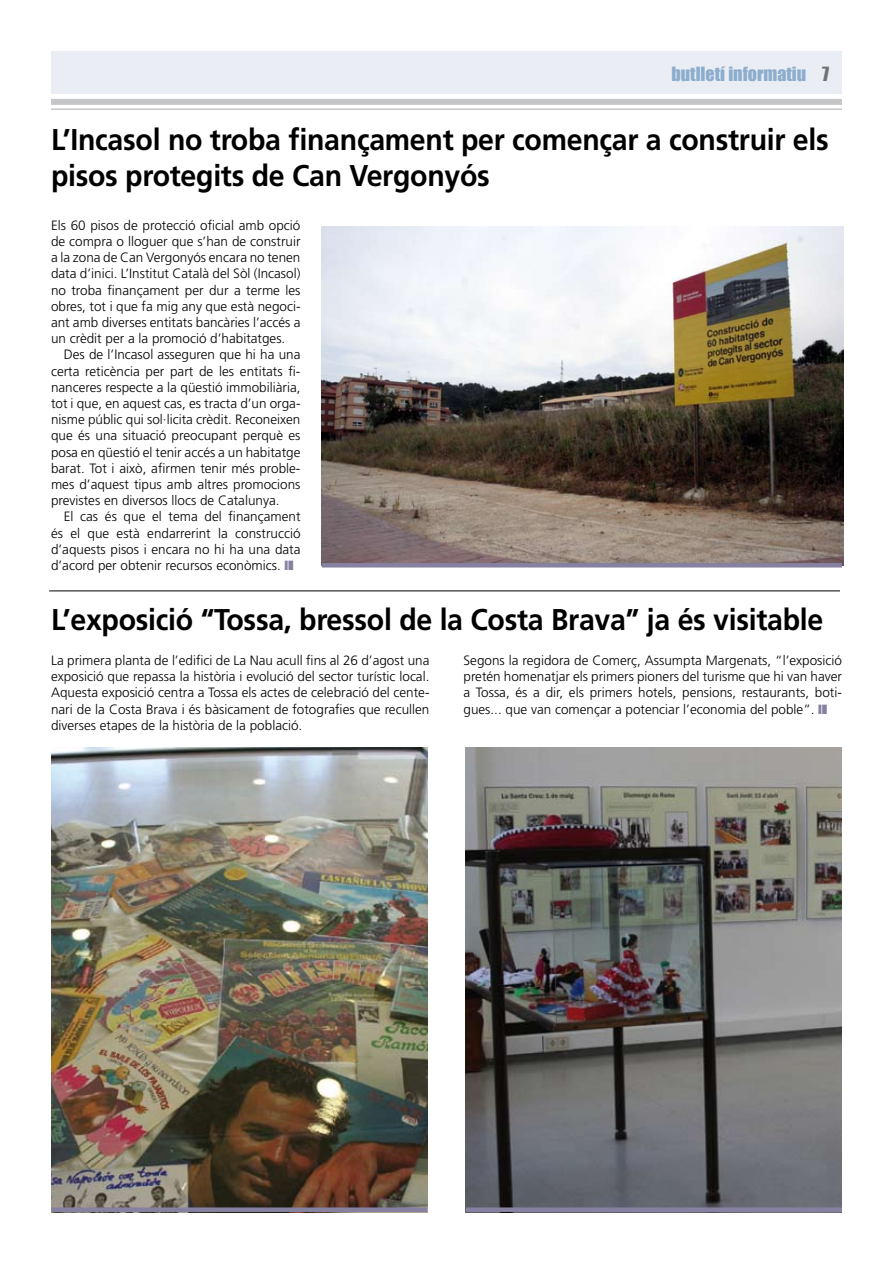
<style>
.page{position:relative;width:893px;height:1263px;background:#fff}
.page>*{position:absolute;margin:0;border:0;box-sizing:border-box;transform-origin:0 0}
.t1{font:700 30px/36px "Frutiger LT Std";letter-spacing:-.01em;color:#000;scale:.95 1}
.t2{font:18px "Impact";color:#8cadcd}
.t3{font:300 13.5px/16.2px "Frutiger LT Std";color:#000;text-align:justify}
.s1{color:#707173}
</style>
<div class="page">
<div style="left:51px;top:99px;width:791px;height:6px;background:#c5c6c8"></div>
<hr style="left:51px;top:108px;width:791px;height:2px;background:#c5c6c8">
<div style="left:51px;top:51px;width:790px;height:43px;background:#eaeef4"></div>
<hr style="left:49px;top:591px;width:791px;height:1px;background:#000">
<img style="left:322px;top:227px;width:521px;height:338px">
<hr style="left:322px;top:563px;width:520px;height:4px;background:#8681a0">
<img style="left:51px;top:747px;width:376px;height:460px">
<img style="left:466px;top:747px;width:376px;height:460px">
<div style="left:51px;top:1207px;width:376px;height:5px;background:#8681a0"></div>
<div style="left:466px;top:1207px;width:376px;height:5px;background:#8681a0"></div>
<h2 class="t2" style="left:671px;top:60px;width:159px">butlletí informatiu <span class="s1">7</span></h2>
<h1 class="t1" style="left:51px;top:122px;width:820px">L’Incasol no troba finançament per començar a construir els pisos protegits de Can Vergonyós</h1>
<p class="t3" style="left:51px;top:217px;width:251px">Els 60 pisos de protecció oficial amb opció de compra o lloguer que s’han de construir a la zona de Can Vergonyós encara no tenen data d’inici. L’Institut Català del Sòl (Incasol) no troba finançament per dur a terme les obres, tot i que fa mig any que està negoci&shy;ant amb diverses entitats bancàries l’accés a un crèdit per a la promoció d’habitatges.</p>
<p class="t3" style="left:51px;top:347px;width:251px;text-indent:13px">Des de l’Incasol asseguren que hi ha una certa reticència per part de les entitats fi&shy;nanceres respecte a la qüestió immobiliària, tot i que, en aquest cas, es tracta d’un orga&shy;nisme públic qui sol·licita crèdit. Reconeixen que és una situació preocupant perquè es posa en qüestió el tenir accés a un habitatge barat. Tot i això, afirmen tenir més proble&shy;mes d’aquest tipus amb altres promocions previstes en diversos llocs de Catalunya.</p>
<p class="t3" style="left:51px;top:509px;width:251px;text-indent:13px">El cas és que el tema del finançament és el que està endarrerint la construcció d’aquests pisos i encara no hi ha una data d’acord per obtenir recursos econòmics.</p>
<h1 class="t1" style="left:51px;top:601px;width:814px">L’exposició “Tossa, bressol de la Costa Brava” ja és visitable</h1>
<p class="t3" style="left:51px;top:652px;width:380px">La primera planta de l’edifici de La Nau acull fins al 26 d’agost una exposició que repassa la història i evolució del sector turístic local.<br>Aquesta exposició centra a Tossa els actes de celebració del cente&shy;nari de la Costa Brava i és bàsicament de fotografies que recullen diverses etapes de la història de la població.</p>
<p class="t3" style="left:463px;top:652px;width:380px">Segons la regidora de Comerç, Assumpta Margenats, “l’exposició pretén homenatjar els primers pioners del turisme que hi van haver a Tossa, és a dir, els primers hotels, pensions, restaurants, boti&shy;gues... que van començar a potenciar l’economia del poble”.</p>
</div>
